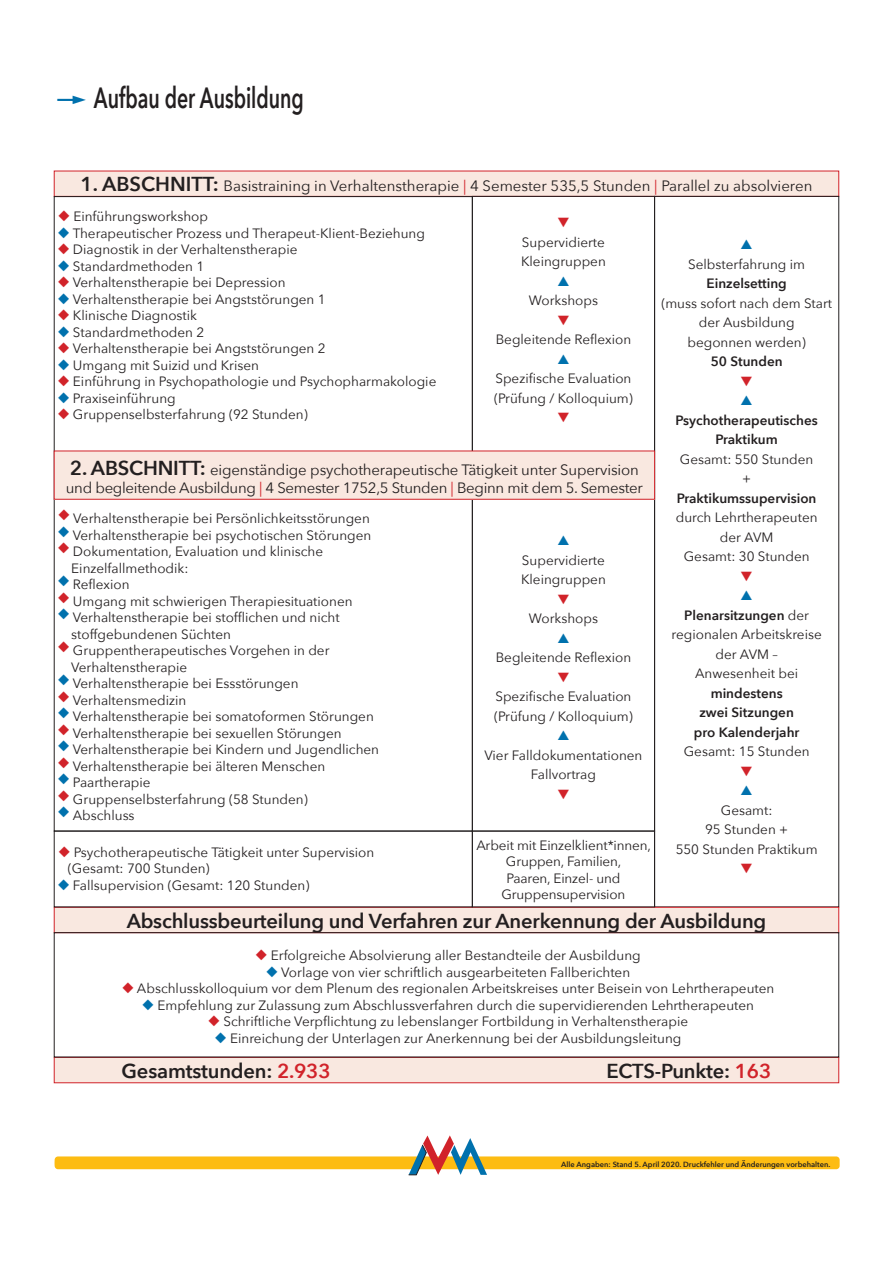
<style>
.page{position:relative;width:893px;height:1263px;background:#fff}
.page>*{position:absolute;margin:0;border:0;box-sizing:border-box;transform-origin:0 0}
.t1{font:600 29.25px "Avenir Next";color:#231f20;scale:.67 1}
.t2{font:600 20.1px "Avenir Next";letter-spacing:-.01em;color:#231f20}
.t3{font:15px/18px "Avenir Next";letter-spacing:-.01em;color:#231f20}
.t4{font:13.5px/19.5px "Avenir Next";color:#231f20}
.t5{font:600 13.5px/19.5px "Avenir Next";color:#231f20;text-align:center}
.t6{font:600 7.5px "Avenir Next";color:#231f20}
.s1{font-weight:600;font-size:20.1px}
.s2{color:#d1232a}
.s3{color:#0071ad}
.s4{font-weight:600}
.s5{font-weight:400}
</style>
<div class="page">
<div style="left:54px;top:171px;width:785px;height:25px;background:#f9e8e0"></div>
<div style="left:472px;top:196px;width:183px;height:635px;border:1px solid #231f20"></div>
<div style="left:54px;top:451px;width:601px;height:48px;background:#f9e8e0"></div>
<div style="left:54px;top:907px;width:785px;height:26px;background:#f9e8e0"></div>
<div style="left:54px;top:1057px;width:785px;height:26px;background:#f9e8e0"></div>
<div style="left:54px;top:1057px;width:785px;height:26px;border:1px solid #d1232a"></div>
<div style="left:54px;top:831px;width:419px;height:76px;border:1px solid #231f20"></div>
<div style="left:54px;top:932px;width:785px;height:125px;border:1px solid #231f20"></div>
<div style="left:472px;top:831px;width:183px;height:76px;border:1px solid #231f20"></div>
<div style="left:55px;top:1156px;width:785px;height:13px;background:#fdbc12;border-radius:3px"></div>
<svg style="left:409px;top:1135px;width:78px;height:40px"></svg>
<p class="t1" style="left:94px;top:73px;width:315px">Aufbau der Ausbildung</p>
<p class="t3" style="left:81px;top:177px;width:733px"><span class="s1">1. ABSCHNITT:</span> Basistraining in Verhaltenstherapie <span class="s2">|</span> 4 Semester 535,5 Stunden <span class="s2">|</span> Parallel zu absolvieren</p>
<p class="t4" style="left:58px;top:206px;width:151px"><span class="s2">◆</span> Einführungsworkshop</p>
<p class="t4" style="left:58px;top:223px;width:369px"><span class="s3">◆</span> Therapeutischer Prozess und Therapeut-Klient-Beziehung</p>
<p class="t4" style="left:58px;top:239px;width:241px"><span class="s2">◆</span> Diagnostik in der Verhaltenstherapie</p>
<p class="t4" style="left:58px;top:256px;width:148px"><span class="s3">◆</span> Standardmethoden 1</p>
<p class="t4" style="left:58px;top:272px;width:229px"><span class="s2">◆</span> Verhaltenstherapie bei Depression</p>
<p class="t4" style="left:58px;top:289px;width:269px"><span class="s3">◆</span> Verhaltenstherapie bei Angststörungen 1</p>
<p class="t4" style="left:58px;top:305px;width:141px"><span class="s2">◆</span> Klinische Diagnostik</p>
<p class="t4" style="left:58px;top:322px;width:148px"><span class="s3">◆</span> Standardmethoden 2</p>
<p class="t4" style="left:58px;top:338px;width:269px"><span class="s2">◆</span> Verhaltenstherapie bei Angststörungen 2</p>
<p class="t4" style="left:58px;top:355px;width:203px"><span class="s3">◆</span> Umgang mit Suizid und Krisen</p>
<p class="t4" style="left:58px;top:371px;width:380px"><span class="s2">◆</span> Einführung in Psychopathologie und Psychopharmakologie</p>
<p class="t4" style="left:58px;top:388px;width:119px"><span class="s3">◆</span> Praxiseinführung</p>
<p class="t4" style="left:58px;top:404px;width:252px"><span class="s2">◆</span> Gruppenselbsterfahrung (92 Stunden)</p>
<p class="t4" style="left:521px;top:232px;width:86px">Supervidierte<br>Kleingruppen</p>
<p class="t4" style="left:529px;top:290px;width:71px">Workshops</p>
<p class="t4" style="left:496px;top:329px;width:137px">Begleitende Reflexion</p>
<p class="t4" style="left:495px;top:368px;width:137px">Spezifische Evaluation</p>
<p class="t4" style="left:494px;top:388px;width:140px">(Prüfung / Kolloquium)</p>
<p class="t4" style="left:688px;top:254px;width:119px">Selbsterfahrung im</p>
<p class="t4" style="left:661px;top:273px;width:172px;text-align:center"><span class="s4">Einzelsetting<br></span>(muss sofort nach dem Start der Ausbildung<br>begonnen werden)</p>
<p class="t5" style="left:711px;top:351px;width:73px">50 Stunden <span class="s2">▼</span></p>
<p class="t5" style="left:676px;top:410px;width:144px">Psychotherapeutisches</p>
<p class="t5" style="left:715px;top:429px;width:64px">Praktikum</p>
<p class="t4" style="left:680px;top:449px;width:135px">Gesamt: 550 Stunden</p>
<p class="t4" style="left:742px;top:468px;width:10px">+</p>
<p class="t5" style="left:677px;top:488px;width:141px">Praktikumssupervision</p>
<p class="t4" style="left:676px;top:507px;width:143px">durch Lehrtherapeuten</p>
<p class="t4" style="left:720px;top:527px;width:55px">der AVM</p>
<p class="t4" style="left:684px;top:546px;width:127px">Gesamt: 30 Stunden</p>
<p class="t3" style="left:66px;top:460px;width:578px"><span class="s1">2. ABSCHNITT:</span> eigenständige psychotherapeutische Tätigkeit unter Supervision und begleitende Ausbildung <span class="s2">|</span> 4 Semester 1752,5 Stunden <span class="s2">|</span> Beginn mit dem 5. Semester</p>
<p class="t4" style="left:58px;top:508px;width:313px"><sup>◆</sup> Verhaltenstherapie bei Persönlichkeitsstörungen</p>
<p class="t4" style="left:58px;top:524px;width:315px"><sup>◆</sup> Verhaltenstherapie bei psychotischen Störungen</p>
<p class="t4" style="left:71px;top:542px;width:253px;line-height:16.5px;text-indent:-14px"><sup>◆</sup> Dokumentation, Evaluation und klinische<br>Einzelfallmethodik:</p>
<p class="t4" style="left:58px;top:574px;width:73px"><sup>◆</sup> Reflexion</p>
<p class="t4" style="left:58px;top:590px;width:296px"><sup>◆</sup> Umgang mit schwierigen Therapiesituationen</p>
<p class="t4" style="left:58px;top:607px;width:283px"><sup>◆</sup> Verhaltenstherapie bei stofflichen und nicht</p>
<p class="t4" style="left:71px;top:623px;width:161px">stoffgebundenen Süchten</p>
<p class="t4" style="left:58px;top:640px;width:273px"><sup>◆</sup> Gruppentherapeutisches Vorgehen in der</p>
<p class="t4" style="left:71px;top:656px;width:118px">Verhaltenstherapie</p>
<p class="t4" style="left:58px;top:673px;width:242px"><sup>◆</sup> Verhaltenstherapie bei Essstörungen</p>
<p class="t4" style="left:58px;top:689px;width:130px"><sup>◆</sup> Verhaltensmedizin</p>
<p class="t4" style="left:58px;top:706px;width:318px"><sup>◆</sup> Verhaltenstherapie bei somatoformen Störungen</p>
<p class="t4" style="left:58px;top:722px;width:285px"><sup>◆</sup> Verhaltenstherapie bei sexuellen Störungen</p>
<p class="t4" style="left:58px;top:739px;width:323px"><sup>◆</sup> Verhaltenstherapie bei Kindern und Jugendlichen</p>
<p class="t4" style="left:58px;top:755px;width:269px"><sup>◆</sup> Verhaltenstherapie bei älteren Menschen</p>
<p class="t4" style="left:58px;top:772px;width:94px"><sup>◆</sup> Paartherapie</p>
<p class="t4" style="left:58px;top:788px;width:252px"><sup>◆</sup> Gruppenselbsterfahrung (58 Stunden)</p>
<p class="t4" style="left:58px;top:805px;width:78px"><sup>◆</sup> Abschluss</p>
<p class="t4" style="left:521px;top:550px;width:86px">Supervidierte<br>Kleingruppen</p>
<p class="t4" style="left:529px;top:608px;width:71px">Workshops</p>
<p class="t4" style="left:496px;top:647px;width:137px">Begleitende Reflexion</p>
<p class="t4" style="left:495px;top:686px;width:137px">Spezifische Evaluation</p>
<p class="t4" style="left:494px;top:706px;width:140px">(Prüfung / Kolloquium)</p>
<p class="t4" style="left:484px;top:745px;width:160px">Vier Falldokumentationen</p>
<p class="t4" style="left:531px;top:764px;width:67px">Fallvortrag</p>
<p class="t5" style="left:684px;top:605px;width:126px">Plenarsitzungen <span class="s5">der</span></p>
<p class="t4" style="left:671px;top:624px;width:152px">regionalen Arbeitskreise</p>
<p class="t4" style="left:715px;top:644px;width:64px">der AVM –</p>
<p class="t4" style="left:695px;top:663px;width:104px;text-align:center">Anwesenheit bei <span class="s4">mindestens</span></p>
<p class="t5" style="left:699px;top:702px;width:96px">zwei Sitzungen</p>
<p class="t5" style="left:694px;top:722px;width:107px">pro Kalenderjahr</p>
<p class="t4" style="left:684px;top:741px;width:127px">Gesamt: 15 Stunden</p>
<p class="t4" style="left:705px;top:800px;width:85px;text-align:center">Gesamt:<br>95 Stunden +</p>
<p class="t4" style="left:676px;top:839px;width:144px">550 Stunden Praktikum</p>
<p class="t4" style="left:476px;top:835px;width:176px">Arbeit mit Einzelklient*innen,</p>
<p class="t4" style="left:506px;top:853px;width:117px;line-height:16.5px">Gruppen, Familien,<br>Paaren, Einzel- und</p>
<p class="t4" style="left:501px;top:884px;width:126px">Gruppensupervision</p>
<p class="t4" style="left:59px;top:842px;width:317px"><span class="s2">◆</span> Psychotherapeutische Tätigkeit unter Supervision</p>
<p class="t4" style="left:68px;top:858px;width:143px">(Gesamt: 700 Stunden)</p>
<p class="t4" style="left:58px;top:875px;width:253px"><span class="s3">◆</span> Fallsupervision (Gesamt: 120 Stunden)</p>
<p class="t2" style="left:127px;top:903px;width:641px">Abschlussbeurteilung und Verfahren zur Anerkennung der Ausbildung</p>
<p class="t4" style="left:256px;top:945px;width:387px"><span class="s2">◆</span> Erfolgreiche Absolvierung aller Bestandteile der Ausbildung</p>
<p class="t4" style="left:266px;top:962px;width:366px"><span class="s3">◆</span> Vorlage von vier schriftlich ausgearbeiteten Fallberichten</p>
<p class="t4" style="left:122px;top:978px;width:654px"><span class="s2">◆</span> Abschlusskolloquium vor dem Plenum des regionalen Arbeitskreises unter Beisein von Lehrtherapeuten</p>
<p class="t4" style="left:142px;top:995px;width:613px"><span class="s3">◆</span> Empfehlung zur Zulassung zum Abschlussverfahren durch die supervidierenden Lehrtherapeuten</p>
<p class="t4" style="left:208px;top:1011px;width:481px"><span class="s2">◆</span> Schriftliche Verpflichtung zu lebenslanger Fortbildung in Verhaltenstherapie</p>
<p class="t4" style="left:215px;top:1028px;width:468px"><span class="s3">◆</span> Einreichung der Unterlagen zur Anerkennung bei der Ausbildungsleitung</p>
<p class="t2" style="left:122px;top:1053px;width:211px">Gesamtstunden: <span class="s2">2.933</span></p>
<p class="t2" style="left:606px;top:1053px;width:166px">ECTS-Punkte: <span class="s2">163</span></p>
<p class="t6" style="left:561px;top:1158px;width:271px">Alle Angaben: Stand 5. April 2020. Druckfehler und Änderungen vorbehalten.</p>
</div>
